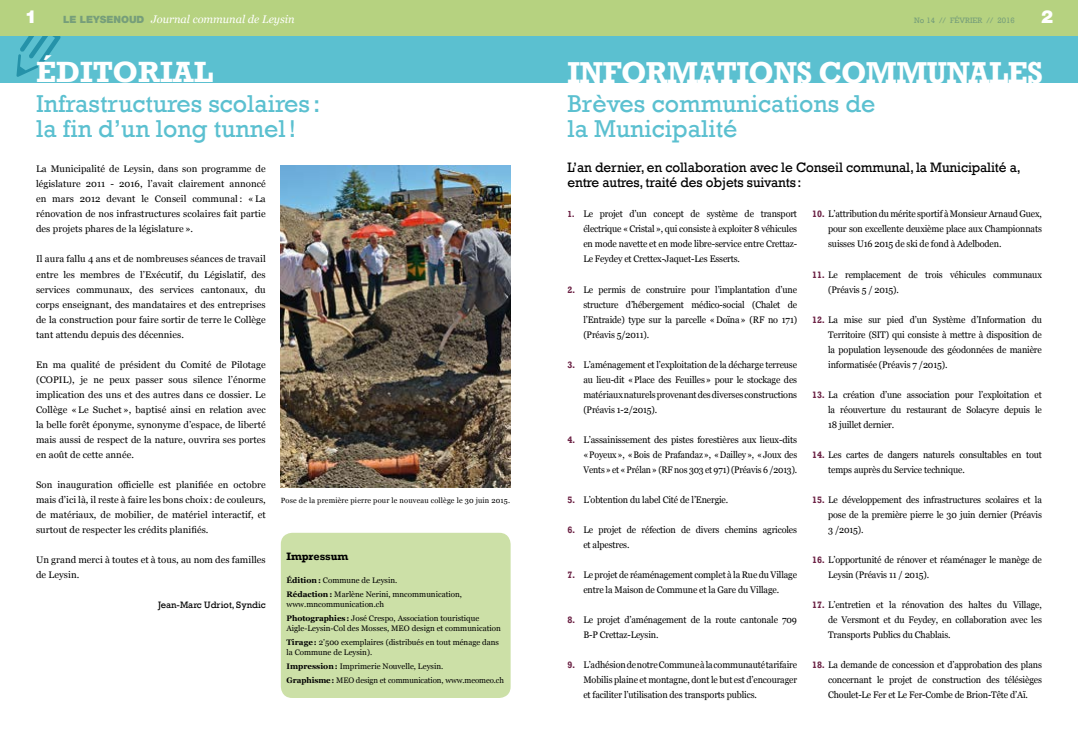
<style>
.page{position:relative;width:1078px;height:735px;background:#fff}
.page>*{position:absolute;margin:0;border:0;box-sizing:border-box;transform-origin:0 0}
.Titre_article{font:700 31px "Rockwell";letter-spacing:-.02em;color:#fff;scale:.96 1}
.Titre_article-2{font:700 30px "Rockwell";color:#fff}
.titre_article_bleu{font:25px/25px "Rockwell";color:#5bc0d0}
.Content_Numero_Page{font:900 18px "Helvetica Neue";color:#fff}
.Contents_Header{font:14px/15px "Rockwell";letter-spacing:-.01em;color:#000}
.t1{font:italic 11px "Georgia";color:#fff}
.Contents_Header-2{font:700 11px "Rockwell";letter-spacing:-.01em;color:#000}
.Contents_texte_coura{font:9.5px/15px "Georgia";letter-spacing:-.015em;color:#000;text-align:justify;scale:.95 1}
.Contents_texte_coura-2{font:9.5px/15px "Georgia";letter-spacing:-.015em;color:#000;text-align:justify}
.Contents_texte_coura-3{font:9.5px/15px "Georgia";letter-spacing:.005em;color:#000}
.Auteur{font:9.5px "Rockwell";color:#000}
.Contents_texte_box{font:8px/10px "Georgia";color:#000}
.t2{font:8px "Rockwell";color:#769e7a}
.Content_legende{font:7.5px "Georgia";letter-spacing:.02em;color:#000}
.s1{font-family:"Helvetica Neue";font-weight:900;font-style:normal;font-size:10px;color:#769e7a}
.s2{font-weight:700}
.s3{font-family:"Rockwell";font-weight:700;font-size:9px;color:#6b2144}
.s4{font-family:"Rockwell";font-weight:700;color:#6b2144}
</style>
<div class="page">
<div style="left:0;top:0;width:1077px;height:36px;background:#b6d280"></div>
<div style="left:0;top:36px;width:1077px;height:46px;background:#5bc0d0"></div>
<div style="left:281px;top:532px;width:229px;height:165px;background:#cce0a7;border-radius:11px"></div>
<svg style="left:16px;top:36px;width:45px;height:41px"></svg>
<img style="left:281px;top:165px;width:229px;height:322px">
<p class="Content_Numero_Page" style="left:25px;top:6px;width:14px">1</p>
<p class="t1" style="left:63px;top:11px;width:233px"><span class="s1">LE LEYSENOUD</span> Journal communal de Leysin</p>
<p class="t2" style="left:913px;top:15px;width:102px">No 14 // FÉVRIER // 2016</p>
<p class="Content_Numero_Page" style="left:1040px;top:6px;width:14px">2</p>
<p class="Titre_article-2" style="left:36px;top:54px;width:179px">ÉDITORIAL</p>
<p class="titre_article_bleu" style="left:36px;top:91px;width:286px">Infrastructures scolaires : la fin d’un long tunnel!</p>
<p class="Contents_texte_coura-2" style="left:36px;top:161px;width:231px">La Municipalité de Leysin, dans son programme de législature 2011 - 2016, l’avait clairement annoncé en mars 2012 devant le Conseil communal: «La rénovation de nos infrastructures scolaires fait partie des projets phares de la législature».</p>
<p class="Contents_texte_coura-2" style="left:36px;top:251px;width:231px">Il aura fallu 4 ans et de nombreuses séances de travail entre les membres de l’Exécutif, du Législatif, des services communaux, des services cantonaux, du corps enseignant, des mandataires et des entreprises de la construction pour faire sortir de terre le Collège tant attendu depuis des décennies.</p>
<p class="Contents_texte_coura-2" style="left:36px;top:356px;width:231px">En ma qualité de président du Comité de Pilotage (COPIL), je ne peux passer sous silence l’énorme implication des uns et des autres dans ce dossier. Le Collège «Le Suchet», baptisé ainsi en relation avec la belle forêt éponyme, synonyme d’espace, de liberté mais aussi de respect de la nature, ouvrira ses portes en août de cette année.</p>
<p class="Contents_texte_coura-2" style="left:36px;top:476px;width:231px">Son inauguration officielle est planifiée en octobre mais d’ici là, il reste à faire les bons choix : de couleurs, de matériaux, de mobilier, de matériel interactif, et surtout de respecter les crédits planifiés.</p>
<p class="Contents_texte_coura-3" style="left:36px;top:551px;width:231px">Un grand merci à toutes et à tous, au nom des familles de Leysin.</p>
<p class="Auteur" style="left:158px;top:599px;width:109px">Jean-Marc Udriot, Syndic</p>
<p class="Content_legende" style="left:281px;top:494px;width:231px">Pose de la première pierre pour le nouveau collège le 30 juin 2015.</p>
<p class="Contents_Header-2" style="left:286px;top:549px;width:63px">Impressum</p>
<p class="Contents_texte_box" style="left:286px;top:574px;width:112px"><span class="s2">Édition:</span> Commune de Leysin.</p>
<p class="Contents_texte_box" style="left:286px;top:588px;width:177px"><span class="s2">Rédaction:</span> Marlène Nerini, mncommunication, www.mncommunication.ch</p>
<p class="Contents_texte_box" style="left:286px;top:612px;width:216px"><span class="s2">Photographies:</span> José Crespo, Association touristique<br>Aigle-Leysin-Col des Mosses, MEO design et communication</p>
<p class="Contents_texte_box" style="left:286px;top:636px;width:214px"><span class="s2">Tirage:</span> 2’500 exemplaires (distribués en tout ménage dans la Commune de Leysin).</p>
<p class="Contents_texte_box" style="left:286px;top:660px;width:158px"><span class="s2">Impression:</span> Imprimerie Nouvelle, Leysin.</p>
<p class="Contents_texte_box" style="left:286px;top:674px;width:219px"><span class="s2">Graphisme:</span> MEO design et communication, www.meomeo.ch</p>
<p class="Titre_article" style="left:567px;top:54px;width:496px">INFORMATIONS COMMUNALES</p>
<p class="titre_article_bleu" style="left:567px;top:92px;width:310px">Brèves communications de la Municipalité</p>
<p class="Contents_Header" style="left:567px;top:160px;width:455px">L’an dernier, en collaboration avec le Conseil communal, la Municipalité a, entre autres, traité des objets suivants:</p>
<p class="Contents_texte_coura" style="left:583px;top:206px;width:226px;text-indent:-16px"><span class="s3">1.</span> Le projet d’un concept de système de transport électrique «Cristal», qui consiste à exploiter 8 véhicules en mode navette et en mode libre-service entre Crettaz-Le Feydey et Crettex-Jaquet-Les Esserts.</p>
<p class="Contents_texte_coura" style="left:583px;top:281px;width:226px;text-indent:-16px"><span class="s4">2.</span> Le permis de construire pour l’implantation d’une structure d’hébergement médico-social (Chalet de l’Entraide) type sur la parcelle «Doïna» (RF no 171) (Préavis 5/2011).</p>
<p class="Contents_texte_coura" style="left:583px;top:356px;width:226px;text-indent:-16px"><span class="s4">3.</span> L’aménagement et l’exploitation de la décharge terreuse au lieu-dit «Place des Feuilles» pour le stockage des matériaux naturels provenant des diverses constructions (Préavis 1-2/2015).</p>
<p class="Contents_texte_coura-2" style="left:583px;top:431px;width:215px;text-indent:-16px"><span class="s4">4.</span> L’assainissement des pistes forestières aux lieux-dits «Poyeux», «Bois de Prafandaz», «Dailley», «Joux des Vents» et «Prélan» (RF nos 303 et 971) (Préavis 6 /2013).</p>
<p class="Contents_texte_coura" style="left:567px;top:491px;width:171px"><span class="s4">5.</span> L’obtention du label Cité de l’Energie.</p>
<p class="Contents_texte_coura" style="left:583px;top:521px;width:226px;text-indent:-16px"><span class="s4">6.</span> Le projet de réfection de divers chemins agricoles et alpestres.</p>
<p class="Contents_texte_coura" style="left:567px;top:566px;width:243px;text-align:center"><span class="s4">7.</span> Le projet de réaménagement complet à la Rue du Village entre la Maison de Commune et la Gare du Village.</p>
<p class="Contents_texte_coura" style="left:583px;top:611px;width:226px;text-indent:-16px"><span class="s4">8.</span> Le projet d’aménagement de la route cantonale 709<br>B-P Crettaz-Leysin.</p>
<p class="Contents_texte_coura" style="left:583px;top:656px;width:226px;text-indent:-16px"><span class="s4">9.</span> L’adhésion de notre Commune à la communauté tarifaire Mobilis plaine et montagne, dont le but est d’encourager et faciliter l’utilisation des transports publics.</p>
<p class="Contents_texte_coura" style="left:828px;top:206px;width:226px;text-indent:-16px"><span class="s4">10.</span> L’attribution du mérite sportif à Monsieur Arnaud Guex, pour son excellente deuxième place aux Championnats suisses U16 2015 de ski de fond à Adelboden.</p>
<p class="Contents_texte_coura" style="left:828px;top:266px;width:226px;text-indent:-16px"><span class="s4">11.</span> Le remplacement de trois véhicules communaux (Préavis 5 / 2015).</p>
<p class="Contents_texte_coura" style="left:828px;top:311px;width:226px;text-indent:-16px"><span class="s4">12.</span> La mise sur pied d’un Système d’Information du Territoire (SIT) qui consiste à mettre à disposition de la population leysenoude des géodonnées de manière informatisée (Préavis 7 /2015).</p>
<p class="Contents_texte_coura" style="left:828px;top:386px;width:226px;text-indent:-16px"><span class="s4">13.</span> La création d’une association pour l’exploitation et la réouverture du restaurant de Solacyre depuis le 18 juillet dernier.</p>
<p class="Contents_texte_coura" style="left:828px;top:446px;width:226px;text-indent:-16px"><span class="s4">14.</span> Les cartes de dangers naturels consultables en tout temps auprès du Service technique.</p>
<p class="Contents_texte_coura" style="left:828px;top:491px;width:226px;text-indent:-16px"><span class="s4">15.</span> Le développement des infrastructures scolaires et la pose de la première pierre le 30 juin dernier (Préavis 3 /2015).</p>
<p class="Contents_texte_coura" style="left:828px;top:551px;width:226px;text-indent:-16px"><span class="s4">16.</span> L’opportunité de rénover et réaménager le manège de<br>Leysin (Préavis 11 / 2015).</p>
<p class="Contents_texte_coura" style="left:828px;top:596px;width:226px;text-indent:-16px"><span class="s4">17.</span> L’entretien et la rénovation des haltes du Village, de Versmont et du Feydey, en collaboration avec les Transports Publics du Chablais.</p>
<p class="Contents_texte_coura" style="left:828px;top:656px;width:226px;text-indent:-16px"><span class="s4">18.</span> La demande de concession et d’approbation des plans concernant le projet de construction des télésièges Choulet-Le Fer et Le Fer-Combe de Brion-Tête d’Aï.</p>
</div>
